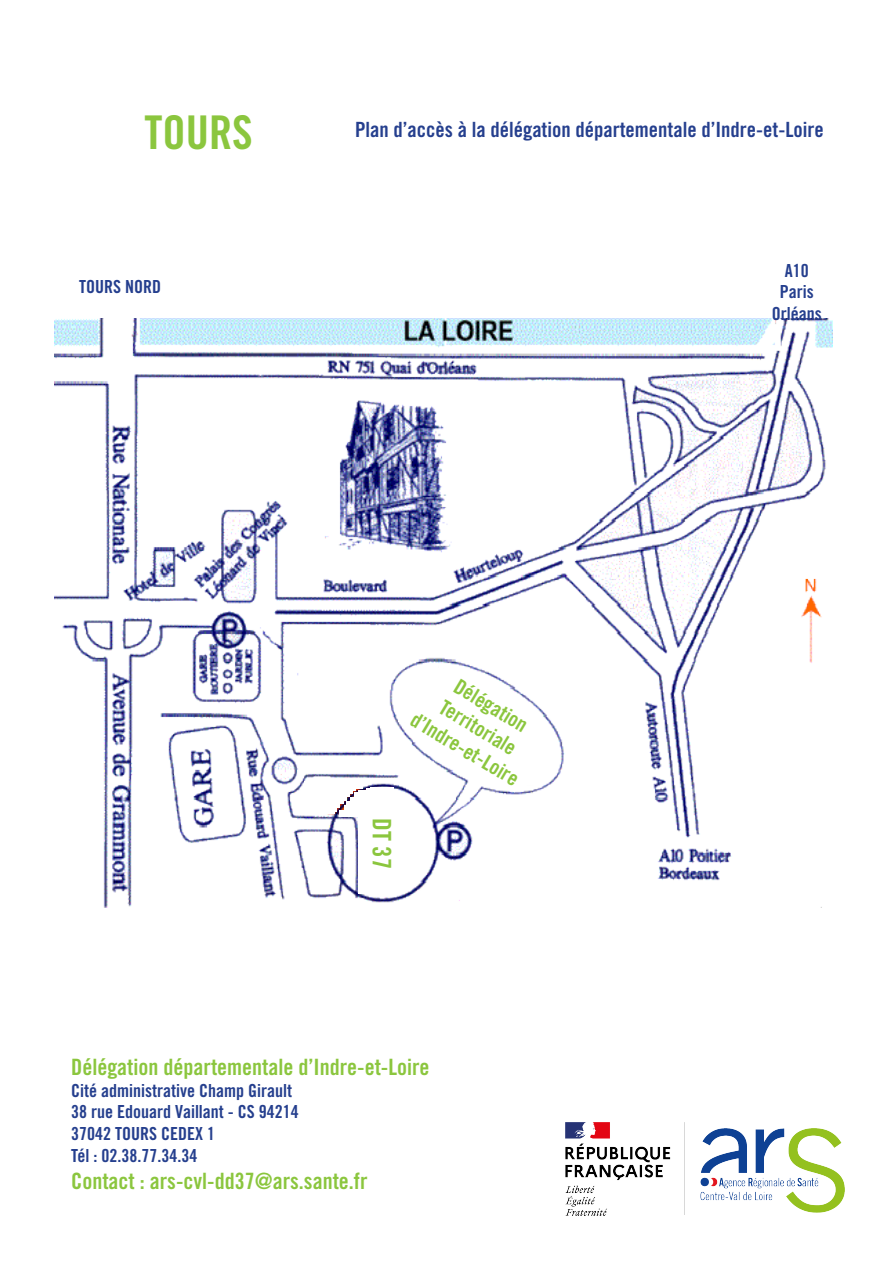
<style>
.page{position:relative;width:893px;height:1263px;background:#fff}
.page>*{position:absolute;margin:0;border:0;box-sizing:border-box;transform-origin:0 0}
.t1{font:46.5px "Trade Gothic LT Std Bd Cn 20";color:#8bc63e}
.t2{font:25.5px "Trade Gothic LT Std Bd Cn 20";color:#8bc63e}
.t3{font:22.5px "Trade Gothic LT Std Bd Cn 20";color:#8bc63e}
.t4{font:21px "Trade Gothic LT Std Bd Cn 20";color:#253f8e}
.t5{font:21px "Trade Gothic LT Std Bd Cn 20";color:#8bc63e}
.t6{font:18px "Trade Gothic LT Std Bd Cn 20";color:#253f8e}
</style>
<div class="page">
<img style="left:54px;top:319px;width:779px;height:588px">
<div style="left:358px;top:793px;width:41px;height:101px;background:#fff"></div>
<svg style="left:403px;top:665px;width:148px;height:127px"></svg>
<div style="left:404px;top:672px;width:41px;height:17px;background:#fff"></div>
<div style="left:425px;top:663px;width:13px;height:17px;background:#fff"></div>
<div style="left:401px;top:682px;width:26px;height:29px;background:#fff"></div>
<div style="left:399px;top:704px;width:13px;height:14px;background:#fff"></div>
<div style="left:398px;top:708px;width:10px;height:14px;background:#fff"></div>
<div style="left:520px;top:771px;width:13px;height:13px;background:#fff"></div>
<div style="left:527px;top:771px;width:13px;height:13px;background:#fff"></div>
<div style="left:381px;top:787px;width:13px;height:14px;background:#fff"></div>
<div style="left:370px;top:787px;width:13px;height:14px;background:#fff"></div>
<div style="left:366px;top:788px;width:12px;height:13px;background:#fff"></div>
<div style="left:358px;top:790px;width:13px;height:14px;background:#fff"></div>
<div style="left:354px;top:792px;width:13px;height:14px;background:#fff"></div>
<div style="left:350px;top:797px;width:13px;height:14px;background:#fff"></div>
<div style="left:346px;top:801px;width:13px;height:15px;background:#fff"></div>
<div style="left:339px;top:809px;width:13px;height:7px;background:#fff"></div>
<div style="left:344px;top:805px;width:12px;height:7px;background:#fff"></div>
<div style="left:305px;top:782px;width:30px;height:32px;background:#fff"></div>
<div style="left:333px;top:782px;width:13px;height:7px;background:#fff"></div>
<div style="left:344px;top:782px;width:12px;height:7px;background:#fff"></div>
<div style="left:350px;top:782px;width:12px;height:7px;background:#fff"></div>
<div style="left:334px;top:788px;width:12px;height:7px;background:#fff"></div>
<div style="left:334px;top:793px;width:12px;height:7px;background:#fff"></div>
<div style="left:331px;top:797px;width:13px;height:7px;background:#fff"></div>
<div style="left:327px;top:801px;width:13px;height:7px;background:#fff"></div>
<div style="left:324px;top:805px;width:13px;height:7px;background:#fff"></div>
<div style="left:343px;top:784px;width:13px;height:7px;background:#fff"></div>
<div style="left:340px;top:787px;width:13px;height:7px;background:#fff"></div>
<div style="left:337px;top:790px;width:13px;height:7px;background:#fff"></div>
<img style="left:565px;top:1123px;width:280px;height:92px">
<p class="t1" style="left:144px;top:104px;width:110px">TOURS</p>
<p class="t4" style="left:355px;top:117px;width:470px">Plan d’accès à la délégation départementale d’Indre-et-Loire</p>
<p class="t6" style="left:79px;top:275px;width:83px">TOURS NORD</p>
<p class="t2" style="left:397px;top:818px;width:52px;rotate:90deg">DT 37</p>
<p class="t5" style="left:463px;top:674px;width:83px;rotate:31deg">Délégation</p>
<p class="t5" style="left:448px;top:694px;width:87px;rotate:31deg">Territoriale</p>
<p class="t5" style="left:419px;top:706px;width:124px;rotate:31deg">d’Indre-et-Loire</p>
<p class="t3" style="left:71px;top:1053px;width:360px">Délégation départementale d’Indre-et-Loire</p>
<p class="t6" style="left:71px;top:1079px;width:222px">Cité administrative Champ Girault</p>
<p class="t6" style="left:71px;top:1101px;width:229px">38 rue Edouard Vaillant - CS 94214</p>
<p class="t6" style="left:71px;top:1122px;width:145px">37042 TOURS CEDEX 1</p>
<p class="t6" style="left:71px;top:1144px;width:128px">Tél : 02.38.77.34.34</p>
<p class="t3" style="left:71px;top:1167px;width:298px">Contact : ars-cvl-dd37@ars.sante.fr</p>
<p class="t6" style="left:785px;top:259px;width:25px">A10</p>
<p class="t6" style="left:780px;top:281px;width:35px">Paris</p>
<p class="t6" style="left:772px;top:302px;width:51px">Orléans</p>
</div>
